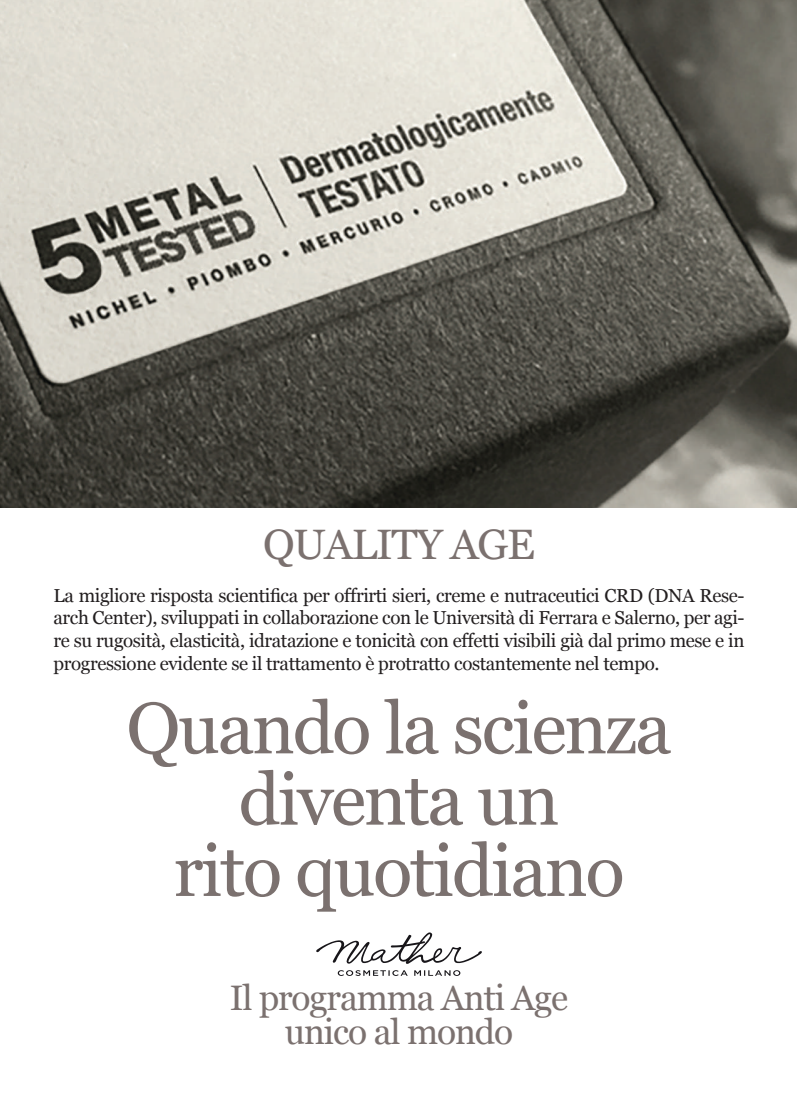
<style>
.page{position:relative;width:797px;height:1095px;background:#fff}
.page>*{position:absolute;margin:0;border:0;box-sizing:border-box;transform-origin:0 0}
.t1{font:72.5px/71.2px "Georgia";letter-spacing:-.03em;color:#7b716f;text-align:center}
.t2{font:42.5px "Georgia";letter-spacing:-.03em;color:#7b716f}
.t3{font:35.38px/33.8px "Georgia";letter-spacing:-.03em;color:#7b716f;text-align:center}
.t4{font:18.75px/22.5px "Georgia";letter-spacing:-.02em;color:#231f20;text-align:justify}
</style>
<div class="page">
<img style="left:0;top:0;width:797px;height:507px">
<svg style="left:316px;top:932px;width:166px;height:43px"></svg>
<h2 class="t2" style="left:263px;top:513px;width:273px">QUALITY AGE</h2>
<p class="t4" style="left:54px;top:583px;width:692px">La migliore risposta scientifica per offrirti sieri, creme e nutraceutici CRD (DNA Rese&shy;arch Center), sviluppati in collaborazione con le Università di Ferrara e Salerno, per agi&shy;re su rugosità, elasticità, idratazione e tonicità con effetti visibili già dal primo mese e in progressione evidente se il trattamento è protratto costantemente nel tempo.</p>
<h1 class="t1" style="left:126px;top:689px;width:547px">Quando la scienza diventa un<br>rito quotidiano</h1>
<h3 class="t3" style="left:230px;top:979px;width:340px">Il programma Anti Age unico al mondo</h3>
</div>
